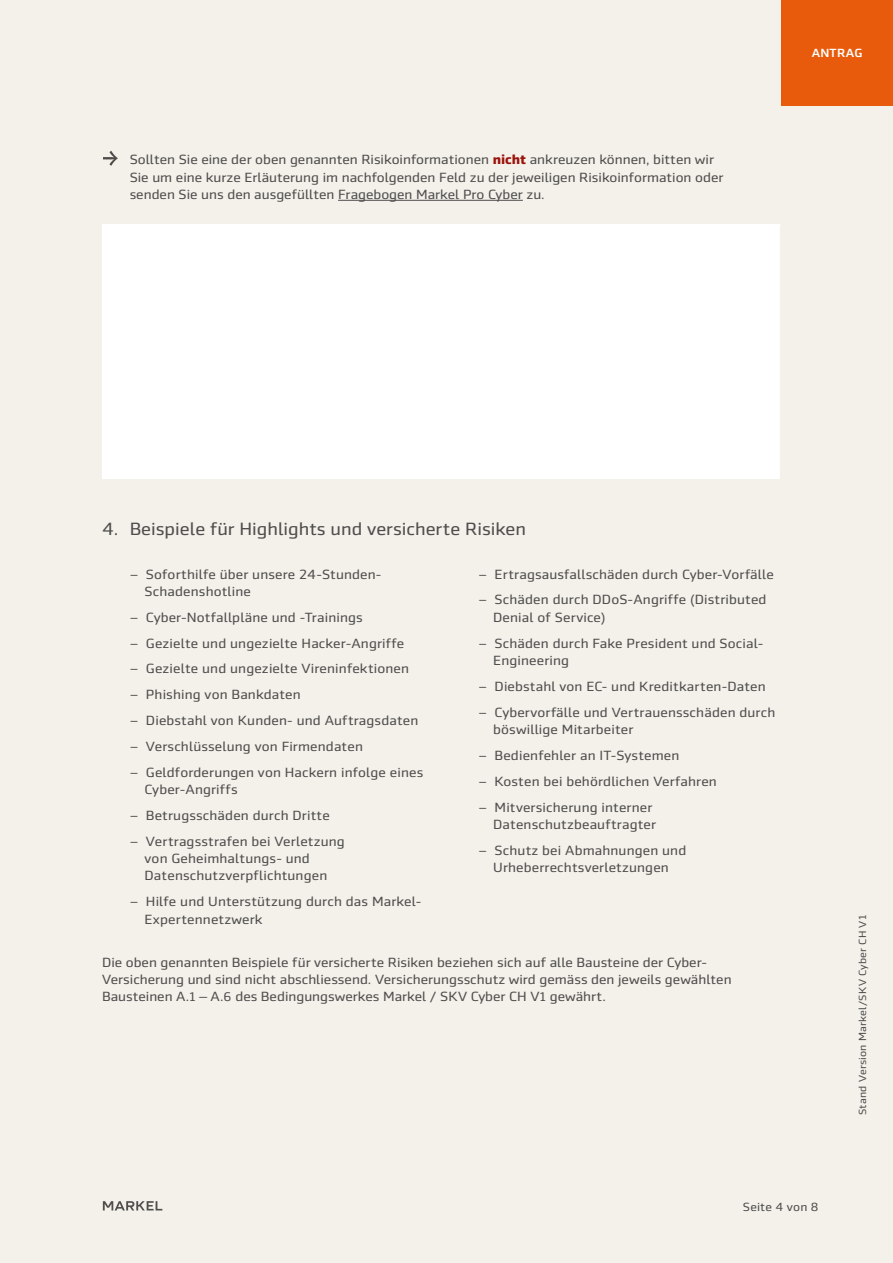
<style>
.page{position:relative;width:893px;height:1263px;background:#f3f1ea}
.page>*{position:absolute;margin:0;border:0;box-sizing:border-box;transform-origin:0 0}
.t1{font:18px "Markel Sans";color:#504e4d}
.t2{font:13.5px/26px "Markel Sans";letter-spacing:.01em;color:#504e4d}
.t3{font:12px "Markel Sans";letter-spacing:.01em;color:#504e4d}
.t4{font:500 12px "Markel Sans";letter-spacing:.02em;color:#fff}
.t5{font:10.5px "Markel Sans";letter-spacing:.02em;color:#504e4d}
.s1{font-weight:700;color:#9b130c}
.s2{font-size:12.75px}
</style>
<div class="page">
<svg style="left:103px;top:1201px;width:59px;height:9px"></svg>
<div style="left:781px;top:0;width:112px;height:105px;background:#e95b0c"></div>
<hr style="left:338px;top:200px;width:185px;height:1px;background:#504e4d">
<div style="left:102px;top:225px;width:679px;height:255px;background:#fff"></div>
<hr style="left:780px;top:225px;width:1px;height:254px;background:#f3f1ea">
<hr style="left:102px;top:479px;width:679px;height:2px;background:#f3f1ea">
<svg style="left:103px;top:151px;width:15px;height:15px"></svg>
<p class="t2" style="left:130px;top:151px;width:595px;line-height:17.2px">Sollten Sie eine der oben genannten Risikoinformationen <span class="s1">nicht</span> ankreuzen können, bitten wir<br>Sie um eine kurze Erläuterung im nachfolgenden Feld zu der jeweiligen Risikoinformation oder senden Sie uns den ausgefüllten Fragebogen Markel Pro Cyber zu.</p>
<p class="t4" style="left:812px;top:46px;width:52px">ANTRAG</p>
<h1 class="t1" style="left:102px;top:519px;width:426px">4. Beispiele für Highlights und versicherte Risiken</h1>
<p class="t2" style="left:145px;top:565px;width:238px;line-height:17.2px;text-indent:-15px">‒ Soforthilfe über unsere 24-Stunden-<br>Schadenshotline</p>
<p class="t2" style="left:130px;top:604px;width:295px">‒ Cyber-Notfallpläne und -Trainings<br>‒ Gezielte und ungezielte Hacker-Angriffe<br>‒ Gezielte und ungezielte Vireninfektionen<br>‒ Phishing von Bankdaten<br>‒ Diebstahl von Kunden- und Auftragsdaten ‒ Verschlüsselung von Firmendaten<br>‒ Geldforderungen von Hackern infolge eines</p>
<p class="t2" style="left:130px;top:777px;width:217px;text-indent:15px">Cyber-Angriffs<br>‒ Betrugsschäden durch Dritte<br>‒ Vertragsstrafen bei Verletzung</p>
<p class="t2" style="left:145px;top:850px;width:184px;line-height:17.2px">von Geheimhaltungs- und<br>Datenschutzverpflichtungen</p>
<p class="t2" style="left:145px;top:893px;width:278px;line-height:17.2px;text-indent:-15px">‒ Hilfe und Unterstützung durch das Markel-<br>Expertennetzwerk</p>
<p class="t2" style="left:478px;top:561px;width:297px">‒ Ertragsausfallschäden durch Cyber-Vorfälle ‒ Schäden durch DDoS-Angriffe (Distributed</p>
<p class="t2" style="left:478px;top:604px;width:287px;text-indent:15px">Denial of Service)<br>‒ Schäden durch Fake President und Social-</p>
<p class="t2" style="left:478px;top:647px;width:299px;text-indent:15px">Engineering<br>‒ Diebstahl von EC- und Kreditkarten-Daten ‒ Cybervorfälle und Vertrauensschäden durch</p>
<p class="t2" style="left:478px;top:716px;width:240px;text-indent:15px">böswillige Mitarbeiter<br>‒ Bedienfehler an IT-Systemen<br>‒ Kosten bei behördlichen Verfahren ‒ Mitversicherung interner</p>
<p class="t2" style="left:478px;top:811px;width:209px;text-indent:15px">Datenschutzbeauftragter<br>‒ Schutz bei Abmahnungen und</p>
<p class="t2" style="left:493px;top:854px;width:177px">Urheberrechtsverletzungen</p>
<p class="t2" style="left:102px;top:953px;width:631px;line-height:17.2px">Die oben genannten Beispiele für versicherte Risiken beziehen sich auf alle Bausteine der Cyber-<br>Versicherung und sind nicht abschliessend. Versicherungsschutz wird gemäss den jeweils gewählten<br>Bausteinen A.<span class="s2">1</span> – A.<span class="s2">6</span> des Bedingungswerkes Markel / SKV Cyber CH V<span class="s2">1</span> gewährt.</p>
<p class="t5" style="left:857px;top:1115px;width:202px;rotate:-90deg">Stand Version Markel/SKV Cyber CH V1</p>
<p class="t3" style="left:743px;top:1200px;width:77px">Seite 4 von 8</p>
</div>
